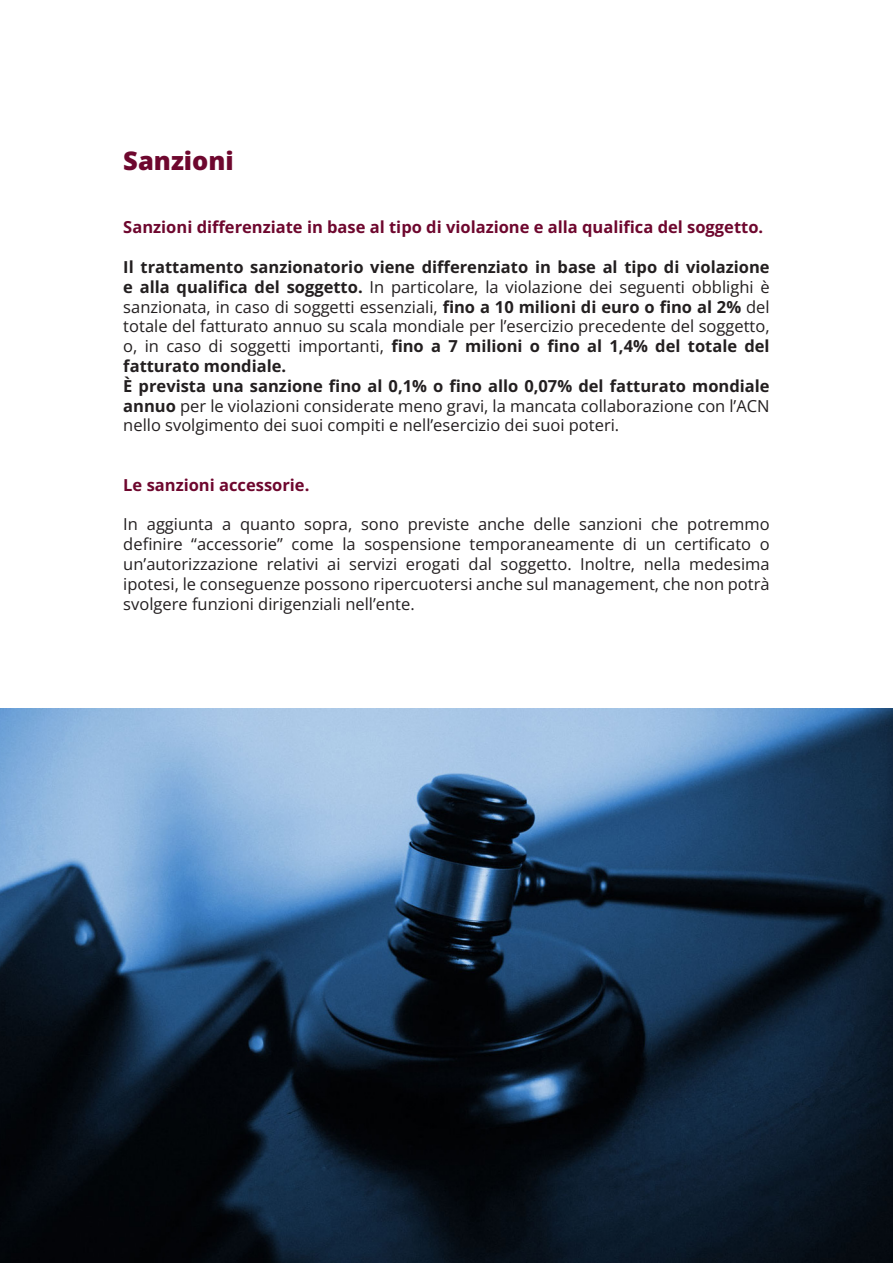
<style>
.page{position:relative;width:893px;height:1263px;background:#fff}
.page>*{position:absolute;margin:0;border:0;box-sizing:border-box;transform-origin:0 0}
.t1{font:800 25.5px "Open Sans";color:#6e072e}
.t2{font:16.5px/19.8px "Open Sans";color:#231f20;text-align:justify}
.t3{font:700 16.5px "Open Sans";color:#6e072e}
.s1{font-weight:700}
</style>
<div class="page">
<img style="left:0;top:708px;width:893px;height:555px">
<p class="t1" style="left:123px;top:143px;width:112px">Sanzioni</p>
<p class="t3" style="left:123px;top:216px;width:641px">Sanzioni differenziate in base al tipo di violazione e alla qualifica del soggetto.</p>
<p class="t2" style="left:123px;top:257px;width:648px"><span class="s1">Il trattamento sanzionatorio viene differenziato in base al tipo di violazione e alla qualifica del soggetto.</span> In particolare, la violazione dei seguenti obblighi è sanzionata, in caso di soggetti essenziali, <span class="s1">fino a 10 milioni di euro o fino al 2%</span> del totale del fatturato annuo su scala mondiale per l’esercizio precedente del soggetto, o, in caso di soggetti importanti, <span class="s1">fino a 7 milioni o fino al 1,4% del totale del fatturato mondiale.</span></p>
<p class="t2" style="left:123px;top:376px;width:648px"><span class="s1">È prevista una sanzione fino al 0,1% o fino allo 0,07% del fatturato mondiale annuo</span> per le violazioni considerate meno gravi, la mancata collaborazione con l’ACN nello svolgimento dei suoi compiti e nell’esercizio dei suoi poteri.</p>
<p class="t3" style="left:123px;top:474px;width:188px">Le sanzioni accessorie.</p>
<p class="t2" style="left:123px;top:514px;width:648px">In aggiunta a quanto sopra, sono previste anche delle sanzioni che potremmo definire “accessorie” come la sospensione temporaneamente di un certificato o un’autorizzazione relativi ai servizi erogati dal soggetto. Inoltre, nella medesima ipotesi, le conseguenze possono ripercuotersi anche sul management, che non potrà svolgere funzioni dirigenziali nell’ente.</p>
</div>
